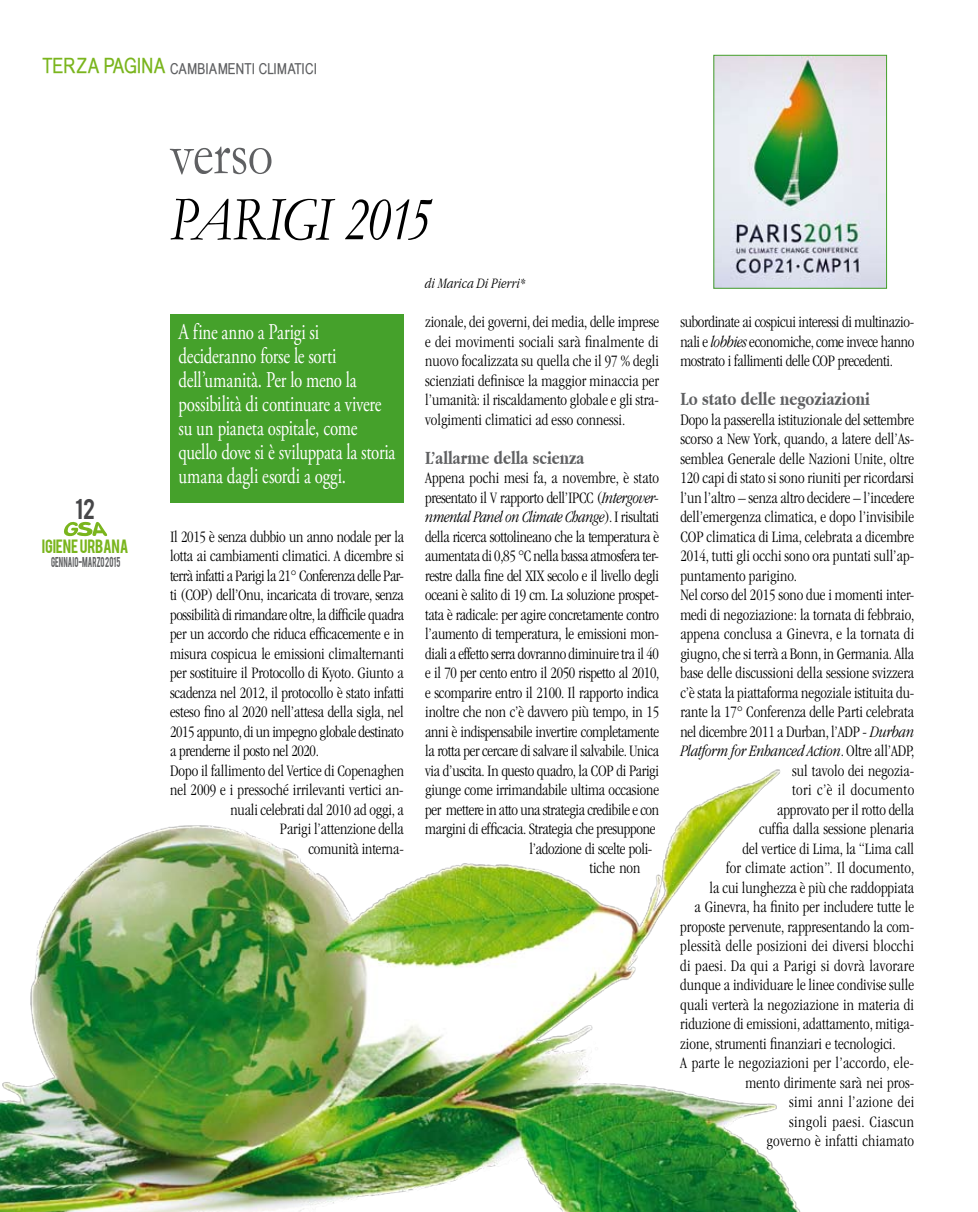
<style>
.page{position:relative;width:978px;height:1212px;background:#fff}
.page>*{position:absolute;margin:0;border:0;box-sizing:border-box;transform-origin:0 0}
.t1{font:italic 63px "Garamond";letter-spacing:-.03em;color:#000;scale:.8 1}
.t2{font:63px "Garamond";letter-spacing:-.01em;color:#5f6062;scale:.8 1}
.t3{font:22.5px/24px "Adobe Garamond Pro";letter-spacing:-.01em;color:#fff;scale:.75 1}
.t4{font:22.5px "Bebas";color:#464648}
.t5{font:700 19.5px "Apple Garamond";color:#5f6062;scale:.95 1}
.t6{font:300 condensed 16.5px/19.5px "ITC Garamond Std";letter-spacing:-.005em;color:#000;text-align:justify;scale:.95 1}
.t7{font:300 condensed 16.5px "ITC Garamond Std";letter-spacing:.015em;color:#000;scale:.95 1}
.t8{font:300 condensed 16.5px "ITC Garamond Std";letter-spacing:-.025em;color:#000;scale:.95 1}
.t9{font:italic 300 condensed 16.5px "ITC Garamond Std";letter-spacing:-.025em;color:#000;scale:.95 1}
.t10{font:italic 300 condensed 16.5px "ITC Garamond Std";letter-spacing:-.005em;color:#000;scale:.95 1}
.t11{font:300 condensed 16.5px "ITC Garamond Std";letter-spacing:.025em;color:#000;scale:.95 1}
.t12{font:300 condensed 16.5px "ITC Garamond Std";letter-spacing:.02em;color:#000;scale:.95 1}
.t13{font:15.15px "Bebas";letter-spacing:-.015em;color:#7ab51d}
.t14{font:15px "Babel Sans";letter-spacing:.01em;color:#5f6062}
.t15{font:italic 300 15px "Apple Garamond";color:#000;scale:.95 1}
.t16{font:11.25px "Bebas";letter-spacing:.01em;color:#5f6062;scale:.7 1}
.s1{font-size:21px;color:#7ab51d}
.s2{font-style:italic}
.s3{font-style:normal}
</style>
<div class="page">
<svg style="left:64px;top:522px;width:44px;height:15px"></svg>
<img style="left:0;top:769px;width:801px;height:443px">
<div style="left:170px;top:314px;width:234px;height:189px;background:#45a12b"></div>
<img style="left:715px;top:57px;width:170px;height:230px">
<div style="left:713px;top:55px;width:174px;height:234px;border:1px solid #45a12b"></div>
<p class="t14" style="left:43px;top:60px;width:276px"><span class="s1">TERZA PAGINA</span> CAMBIAMENTI CLIMATICI</p>
<h2 class="t4" style="left:75px;top:492px;width:22px">12</h2>
<p class="t13" style="left:22px;top:535px;width:88px">IGIENE URBANA</p>
<p class="t13" style="left:42px;top:535px;width:88px">IGIENE URBANA</p>
<p class="t16" style="left:51px;top:553px;width:100px">GENNAIO-MARZO 2015</p>
<h1 class="t2" style="left:170px;top:116px;width:131px">verso</h1>
<h1 class="t1" style="left:170px;top:182px;width:328px">PARIGI 2015</h1>
<h2 class="t3" style="left:179px;top:320px;width:291px">A fine anno a Parigi si decideranno forse le sorti dell’umanità. Per lo meno la possibilità di continuare a vivere su un pianeta ospitale, come quello dove si è sviluppata la storia umana dagli esordi a oggi.</h2>
<p class="t6" style="left:170px;top:527px;width:248px">Il 2015 è senza dubbio un anno nodale per la</p>
<p class="t6" style="left:170px;top:546px;width:248px">lotta ai cambiamenti climatici. A dicembre si</p>
<p class="t8" style="left:170px;top:566px;width:248px">terrà infatti a Parigi la 21° Conferenza delle Par-</p>
<p class="t6" style="left:170px;top:585px;width:248px">ti (COP) dell’Onu, incaricata di trovare, senza</p>
<p class="t6" style="left:170px;top:605px;width:248px">possibilità di rimandare oltre, la difficile quadra</p>
<p class="t6" style="left:170px;top:624px;width:248px">per un accordo che riduca efficacemente e in</p>
<p class="t6" style="left:170px;top:644px;width:248px">misura cospicua le emissioni climalternanti</p>
<p class="t6" style="left:170px;top:663px;width:247px">per sostituire il Protocollo di Kyoto. Giunto a</p>
<p class="t6" style="left:170px;top:683px;width:248px">scadenza nel 2012, il protocollo è stato infatti</p>
<p class="t6" style="left:170px;top:702px;width:247px">esteso fino al 2020 nell’attesa della sigla, nel</p>
<p class="t6" style="left:170px;top:722px;width:248px">2015 appunto, di un impegno globale destinato</p>
<p class="t6" style="left:170px;top:741px;width:158px">a prenderne il posto nel 2020.</p>
<p class="t6" style="left:170px;top:761px;width:248px">Dopo il fallimento del Vertice di Copenaghen</p>
<p class="t6" style="left:170px;top:780px;width:247px">nel 2009 e i pressoché irrilevanti vertici an-</p>
<p class="t6" style="left:230px;top:800px;width:184px">nuali celebrati dal 2010 ad oggi, a</p>
<p class="t6" style="left:280px;top:819px;width:132px">Parigi l’attenzione della</p>
<p class="t6" style="left:308px;top:839px;width:102px">comunità interna-</p>
<p class="t15" style="left:425px;top:274px;width:108px">di Marica Di Pierri*</p>
<p class="t6" style="left:425px;top:312px;width:248px">zionale, dei governi, dei media, delle imprese e dei movimenti sociali sarà finalmente di nuovo focalizzata su quella che il 97 % degli scienziati definisce la maggior minaccia per l’umanità: il riscaldamento globale e gli stra&shy;volgimenti climatici ad esso connessi.</p>
<p class="t5" style="left:425px;top:446px;width:169px">L’allarme della scienza</p>
<p class="t6" style="left:425px;top:468px;width:248px">Appena pochi mesi fa, a novembre, è stato</p>
<p class="t6" style="left:425px;top:488px;width:248px">presentato il V rapporto dell’IPCC (<span class="s2">Intergover-</span></p>
<p class="t9" style="left:425px;top:508px;width:248px">nmental Panel on Climate Change<span class="s3">). I risultati</span></p>
<p class="t6" style="left:425px;top:527px;width:248px">della ricerca sottolineano che la temperatura è</p>
<p class="t6" style="left:425px;top:546px;width:248px">aumentata di 0,85 °C nella bassa atmosfera ter-</p>
<p class="t6" style="left:425px;top:566px;width:248px">restre dalla fine del XIX secolo e il livello degli</p>
<p class="t6" style="left:425px;top:585px;width:248px">oceani è salito di 19 cm. La soluzione prospet-</p>
<p class="t6" style="left:425px;top:605px;width:248px">tata è radicale: per agire concretamente contro</p>
<p class="t6" style="left:425px;top:624px;width:248px">l’aumento di temperatura, le emissioni mon-</p>
<p class="t6" style="left:425px;top:644px;width:247px">diali a effetto serra dovranno diminuire tra il 40</p>
<p class="t6" style="left:425px;top:663px;width:248px">e il 70 per cento entro il 2050 rispetto al 2010,</p>
<p class="t6" style="left:425px;top:683px;width:248px">e scomparire entro il 2100. Il rapporto indica</p>
<p class="t6" style="left:425px;top:702px;width:248px">inoltre che non c’è davvero più tempo, in 15</p>
<p class="t6" style="left:425px;top:722px;width:248px">anni è indispensabile invertire completamente</p>
<p class="t6" style="left:425px;top:741px;width:248px">la rotta per cercare di salvare il salvabile. Unica</p>
<p class="t6" style="left:425px;top:761px;width:248px">via d’uscita. In questo quadro, la COP di Parigi</p>
<p class="t6" style="left:425px;top:780px;width:248px">giunge come irrimandabile ultima occasione</p>
<p class="t6" style="left:425px;top:800px;width:248px">per mettere in atto una strategia credibile e con</p>
<p class="t6" style="left:425px;top:819px;width:244px">margini di efficacia. Strategia che presuppone</p>
<p class="t6" style="left:529px;top:839px;width:131px">l’adozione di scelte poli-</p>
<p class="t6" style="left:589px;top:858px;width:55px">tiche non</p>
<p class="t6" style="left:680px;top:312px;width:248px">subordinate ai cospicui interessi di multinazio&shy;nali e <span class="s2">lobbies</span> economiche, come invece hanno mostrato i fallimenti delle COP precedenti.</p>
<p class="t5" style="left:680px;top:388px;width:201px">Lo stato delle negoziazioni</p>
<p class="t6" style="left:680px;top:410px;width:248px">Dopo la passerella istituzionale del settembre</p>
<p class="t6" style="left:680px;top:429px;width:248px">scorso a New York, quando, a latere dell’As-</p>
<p class="t6" style="left:680px;top:449px;width:248px">semblea Generale delle Nazioni Unite, oltre</p>
<p class="t6" style="left:680px;top:468px;width:248px">120 capi di stato si sono riuniti per ricordarsi</p>
<p class="t6" style="left:680px;top:488px;width:248px">l’un l’altro – senza altro decidere – l’incedere</p>
<p class="t6" style="left:680px;top:507px;width:248px">dell’emergenza climatica, e dopo l’invisibile</p>
<p class="t6" style="left:680px;top:527px;width:248px">COP climatica di Lima, celebrata a dicembre</p>
<p class="t6" style="left:680px;top:546px;width:248px">2014, tutti gli occhi sono ora puntati sull’ap-</p>
<p class="t6" style="left:680px;top:566px;width:125px">puntamento parigino.</p>
<p class="t6" style="left:680px;top:585px;width:248px">Nel corso del 2015 sono due i momenti inter-</p>
<p class="t6" style="left:680px;top:605px;width:248px">medi di negoziazione: la tornata di febbraio,</p>
<p class="t6" style="left:680px;top:624px;width:248px">appena conclusa a Ginevra, e la tornata di</p>
<p class="t6" style="left:680px;top:644px;width:248px">giugno, che si terrà a Bonn, in Germania. Alla</p>
<p class="t6" style="left:680px;top:663px;width:248px">base delle discussioni della sessione svizzera</p>
<p class="t6" style="left:680px;top:683px;width:248px">c’è stata la piattaforma negoziale istituita du-</p>
<p class="t6" style="left:680px;top:702px;width:248px">rante la 17° Conferenza delle Parti celebrata</p>
<p class="t6" style="left:680px;top:722px;width:248px">nel dicembre 2011 a Durban, l’ADP - <span class="s2">Durban</span></p>
<p class="t10" style="left:680px;top:742px;width:248px">Platform for Enhanced Action<span class="s3">. Oltre all’ADP,</span></p>
<p class="t6" style="left:792px;top:761px;width:130px">sul tavolo dei negozia-</p>
<p class="t11" style="left:792px;top:781px;width:130px">tori c’è il documento</p>
<p class="t6" style="left:777px;top:800px;width:146px">approvato per il rotto della</p>
<p class="t6" style="left:759px;top:819px;width:165px">cuffia dalla sessione plenaria</p>
<p class="t6" style="left:743px;top:839px;width:182px">del vertice di Lima, la “Lima call</p>
<p class="t6" style="left:726px;top:858px;width:200px">for climate action”. Il documento,</p>
<p class="t6" style="left:710px;top:878px;width:217px">la cui lunghezza è più che raddoppiata</p>
<p class="t6" style="left:695px;top:897px;width:233px">a Ginevra, ha finito per includere tutte le</p>
<p class="t6" style="left:680px;top:917px;width:248px">proposte pervenute, rappresentando la com-</p>
<p class="t7" style="left:680px;top:937px;width:247px">plessità delle posizioni dei diversi blocchi</p>
<p class="t7" style="left:680px;top:956px;width:248px">di paesi. Da qui a Parigi si dovrà lavorare</p>
<p class="t6" style="left:680px;top:975px;width:248px">dunque a individuare le linee condivise sulle</p>
<p class="t6" style="left:680px;top:995px;width:248px">quali verterà la negoziazione in materia di</p>
<p class="t6" style="left:680px;top:1014px;width:248px">riduzione di emissioni, adattamento, mitiga-</p>
<p class="t6" style="left:680px;top:1034px;width:228px">zione, strumenti finanziari e tecnologici.</p>
<p class="t7" style="left:680px;top:1054px;width:248px">A parte le negoziazioni per l’accordo, ele-</p>
<p class="t6" style="left:746px;top:1073px;width:179px">mento dirimente sarà nei pros-</p>
<p class="t12" style="left:789px;top:1093px;width:133px">simi anni l’azione dei</p>
<p class="t11" style="left:789px;top:1112px;width:133px">singoli paesi. Ciascun</p>
<p class="t7" style="left:767px;top:1132px;width:157px">governo è infatti chiamato</p>
</div>
